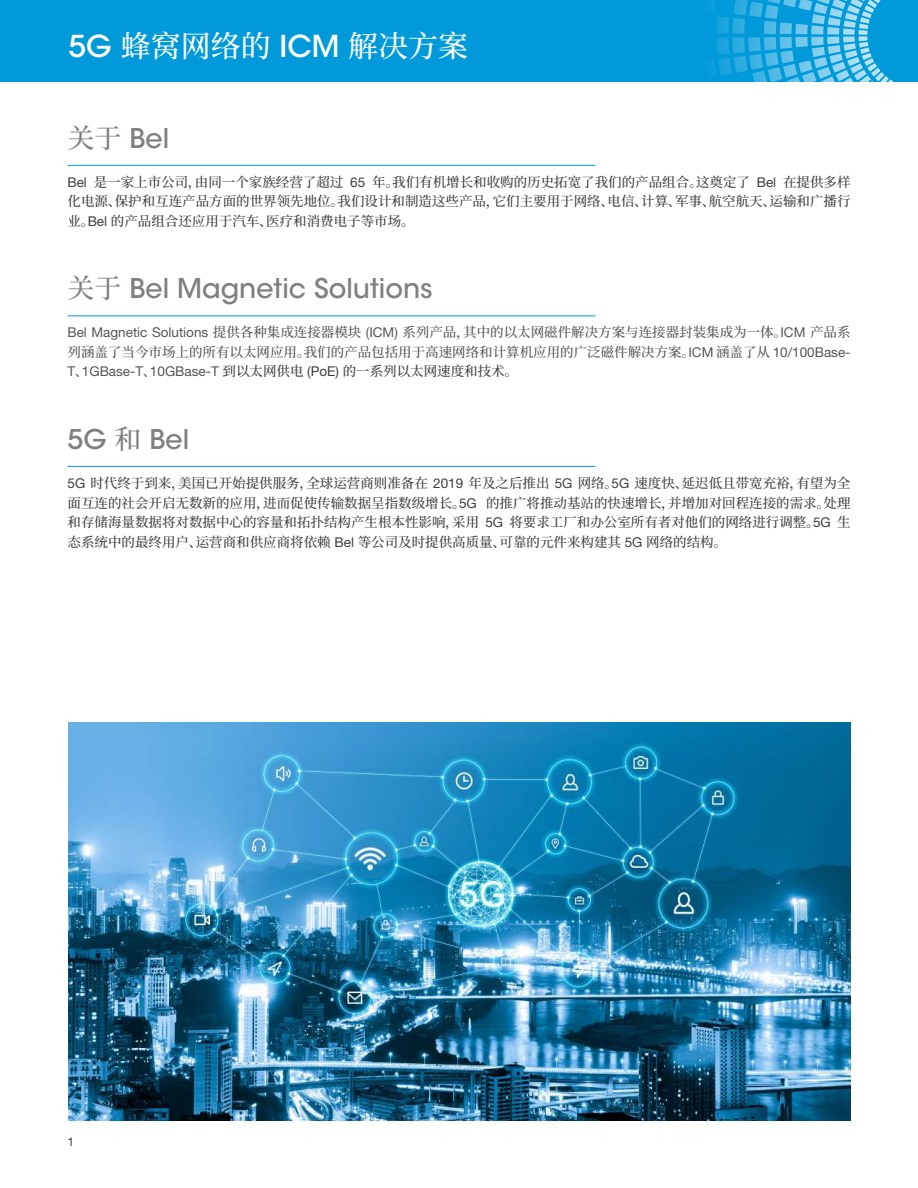
<style>
.page{position:relative;width:918px;height:1188px;background:#fff}
.page>*{position:absolute;margin:0;border:0;box-sizing:border-box;transform-origin:0 0}
.t1{font:500 30px "Source Han Serif CN";color:#fff}
.t2{font:500 27px "ITC Avant Garde Std";color:#808083}
.t3{font:500 13.5px/19.5px "Source Han Serif CN";color:#3e3e3f;text-align:justify}
.t4{font:500 13.5px/19.5px "Source Han Serif CN";color:#545557;text-align:justify}
.t5{font:12px "Helvetica Neue LT Pro";color:#3e3e3f}
.s1{font-family:"ITC Avant Garde Std"}
.s2{font-family:"Source Han Serif CN"}
.s3{font-family:"Helvetica Neue LT Pro";font-weight:400}
.s4{color:#3e3e3f}
.s5{font-family:"Helvetica Neue LT Pro";font-weight:400;color:#3e3e3f}
</style>
<div class="page">
<div style="left:0;top:0;width:918px;height:82px;background:#009ada"></div>
<svg style="left:711px;top:0;width:183px;height:82px"></svg>
<hr style="left:68px;top:165px;width:527px;height:1px;background:#009ada">
<hr style="left:68px;top:315px;width:527px;height:1px;background:#009ada">
<hr style="left:68px;top:466px;width:527px;height:1px;background:#009ada">
<img style="left:68px;top:723px;width:782px;height:397px">
<h1 class="t1" style="left:69px;top:30px;width:401px"><span class="s1">5G</span> 蜂窝网络的 <span class="s1">ICM</span> 解决方案</h1>
<h2 class="t2" style="left:68px;top:121px;width:103px"><span class="s2">关于</span> Bel</h2>
<p class="t3" style="left:68px;top:173px;width:784px"><span class="s3">Bel</span> 是一家上市公司，由同一个家族经营了超过 <span class="s3">65</span> 年。我们有机增长和收购的历史拓宽了我们的产品组合。这奠定了 <span class="s3">Bel</span> 在提供多样化电源、保护和互连产品方面的世界领先地位。我们设计和制造这些产品，它们主要用于网络、电信、计算、军事、航空航天、运输和广播行业。<span class="s3">Bel</span> 的产品组合还应用于汽车、医疗和消费电子等市场。</p>
<h2 class="t2" style="left:68px;top:272px;width:367px"><span class="s2">关于</span> Bel Magnetic Solutions</h2>
<p class="t4" style="left:68px;top:323px;width:785px"><span class="s3">Bel Magnetic Solutions</span> 提供各种集成连接器模块 <span class="s3">(ICM)</span> 系列产品，其中的以太网磁件解决方案与连接器封装集成为一体。<span class="s3">ICM</span> 产品系列涵盖了当今市场上的所有以太网应用。我们的产品包括用于高速网络和计算机应用的广泛磁件解决方案。<span class="s3">ICM</span> 涵盖了从 <span class="s3">10/100Base-T</span>、<span class="s3">1GBase-T</span>、<span class="s3">10GBase-T</span> <span class="s4">到以太网供电</span> <span class="s5">(PoE)</span> <span class="s4">的一系列以太网速度和技术。</span></p>
<h2 class="t2" style="left:68px;top:422px;width:123px">5G <span class="s2">和</span> Bel</h2>
<p class="t3" style="left:68px;top:474px;width:784px"><span class="s3">5G</span> 时代终于到来，美国已开始提供服务，全球运营商则准备在 <span class="s3">2019</span> 年及之后推出 <span class="s3">5G</span> 网络。<span class="s3">5G</span> 速度快、延迟低且带宽充裕，有望为全面互连的社会开启无数新的应用，进而促使传输数据呈指数级增长。<span class="s3">5G</span> 的推广将推动基站的快速增长，并增加对回程连接的需求。处理和存储海量数据将对数据中心的容量和拓扑结构产生根本性影响，采用 <span class="s3">5G</span> 将要求工厂和办公室所有者对他们的网络进行调整。<span class="s3">5G</span> 生态系统中的最终用户、运营商和供应商将依赖 <span class="s3">Bel</span> 等公司及时提供高质量、可靠的元件来构建其 <span class="s3">5G</span> 网络的结构。</p>
<p class="t5" style="left:68px;top:1135px;width:8px">1</p>
</div>
